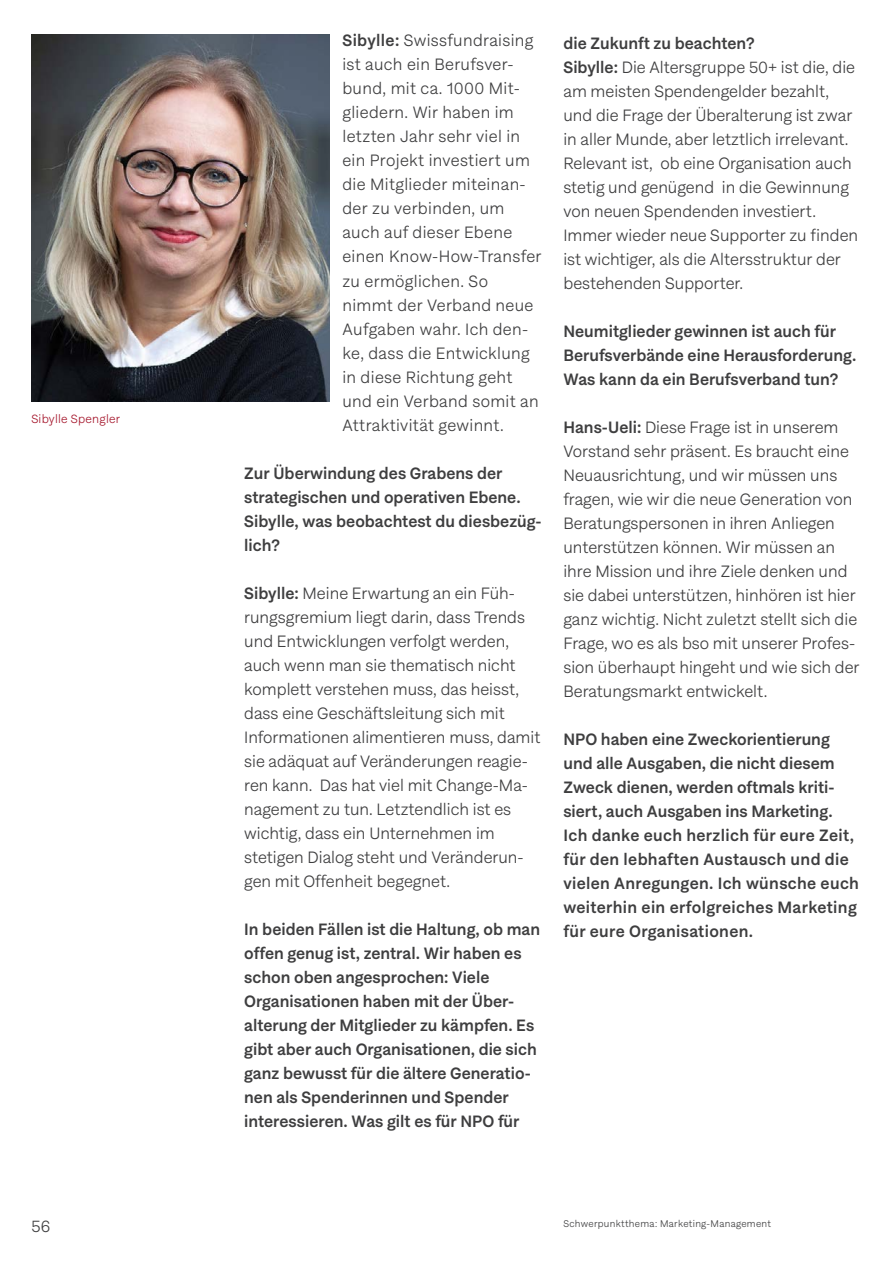
<style>
.page{position:relative;width:893px;height:1263px;background:#fff}
.page>*{position:absolute;margin:0;border:0;box-sizing:border-box;transform-origin:0 0}
.t1{font:300 16.5px/24px "Solanel";color:#3e3e3f}
.t2{font:500 16.5px/24px "Solanel";color:#3e3e3f}
.t3{font:300 16.5px/24px "Solanel";letter-spacing:.02em;color:#3e3e3f}
.t4{font:500 16.5px/24px "Solanel";letter-spacing:.02em;color:#3e3e3f}
.t5{font:300 12px "Solanel";letter-spacing:.02em;color:#a6192e}
.t6{font:300 9.75px "Solanel";letter-spacing:.03em;color:#3e3e3f}
.s1{font-weight:500}
</style>
<div class="page">
<img style="left:31px;top:34px;width:299px;height:367px">
<p class="t5" style="left:31px;top:411px;width:90px">Sibylle Spengler</p>
<p class="t1" style="left:31px;top:1213px;width:21px">56</p>
<p class="t3" style="left:342px;top:28px;width:201px"><span class="s1">Sibylle:</span> Swissfundraising ist auch ein Berufsver&shy;bund, mit ca. 1000 Mit&shy;gliedern. Wir haben im letzten Jahr sehr viel in ein Projekt investiert um die Mitglieder miteinan&shy;der zu verbinden, um auch auf dieser Ebene einen Know-How-Transfer zu ermöglichen. So nimmt der Verband neue<br>Aufgaben wahr. Ich den&shy;ke, dass die Entwicklung in diese Richtung geht und ein Verband somit an<br>Attraktivität gewinnt.</p>
<p class="t2" style="left:244px;top:460px;width:299px">Zur Überwindung des Grabens der strategischen und operativen Ebene.<br>Sibylle, was beobachtest du diesbezüg&shy;lich?</p>
<p class="t1" style="left:244px;top:580px;width:298px"><span class="s1">Sibylle:</span> Meine Erwartung an ein Füh&shy;rungsgremium liegt darin, dass Trends und Entwicklungen verfolgt werden, auch wenn man sie thematisch nicht komplett verstehen muss, das heisst, dass eine Geschäftsleitung sich mit Informationen alimentieren muss, damit sie adäquat auf Veränderungen reagie&shy;ren kann. Das hat viel mit Change-Ma&shy;nagement zu tun. Letztendlich ist es wichtig, dass ein Unternehmen im stetigen Dialog steht und Veränderun&shy;gen mit Offenheit begegnet.</p>
<p class="t2" style="left:244px;top:916px;width:297px">In beiden Fällen ist die Haltung, ob man offen genug ist, zentral. Wir haben es schon oben angesprochen: Viele Organisationen haben mit der Über&shy;alterung der Mitglieder zu kämpfen. Es gibt aber auch Organisationen, die sich ganz bewusst für die ältere Generatio&shy;nen als Spenderinnen und Spender interessieren. Was gilt es für NPO für</p>
<p class="t1" style="left:563px;top:30px;width:296px"><span class="s1">die Zukunft zu beachten?<br>Sibylle:</span> Die Altersgruppe 50+ ist die, die am meisten Spendengelder bezahlt, und die Frage der Überalterung ist zwar in aller Munde, aber letztlich irrelevant.<br>Relevant ist, ob eine Organisation auch stetig und genügend in die Gewinnung von neuen Spendenden investiert.<br>Immer wieder neue Supporter zu finden ist wichtiger, als die Altersstruktur der bestehenden Supporter.</p>
<p class="t2" style="left:563px;top:319px;width:294px">Neumitglieder gewinnen ist auch für<br>Berufsverbände eine Herausforderung.<br>Was kann da ein Berufsverband tun?</p>
<p class="t1" style="left:563px;top:414px;width:298px"><span class="s1">Hans-Ueli:</span> Diese Frage ist in unserem Vorstand sehr präsent. Es braucht eine Neuausrichtung, und wir müssen uns fragen, wie wir die neue Generation von Beratungspersonen in ihren Anliegen unterstützen können. Wir müssen an ihre Mission und ihre Ziele denken und sie dabei unterstützen, hinhören ist hier ganz wichtig. Nicht zuletzt stellt sich die Frage, wo es als bso mit unserer Profes&shy;sion überhaupt hingeht und wie sich der Beratungsmarkt entwickelt.</p>
<p class="t4" style="left:563px;top:727px;width:297px">NPO haben eine Zweckorientierung und alle Ausgaben, die nicht diesem Zweck dienen, werden oftmals kriti&shy;siert, auch Ausgaben ins Marketing.<br>Ich danke euch herzlich für eure Zeit, für den lebhaften Austausch und die vielen Anregungen. Ich wünsche euch weiterhin ein erfolgreiches Marketing für eure Organisationen.</p>
<p class="t6" style="left:563px;top:1217px;width:209px">Schwerpunktthema: Marketing-Management</p>
</div>
